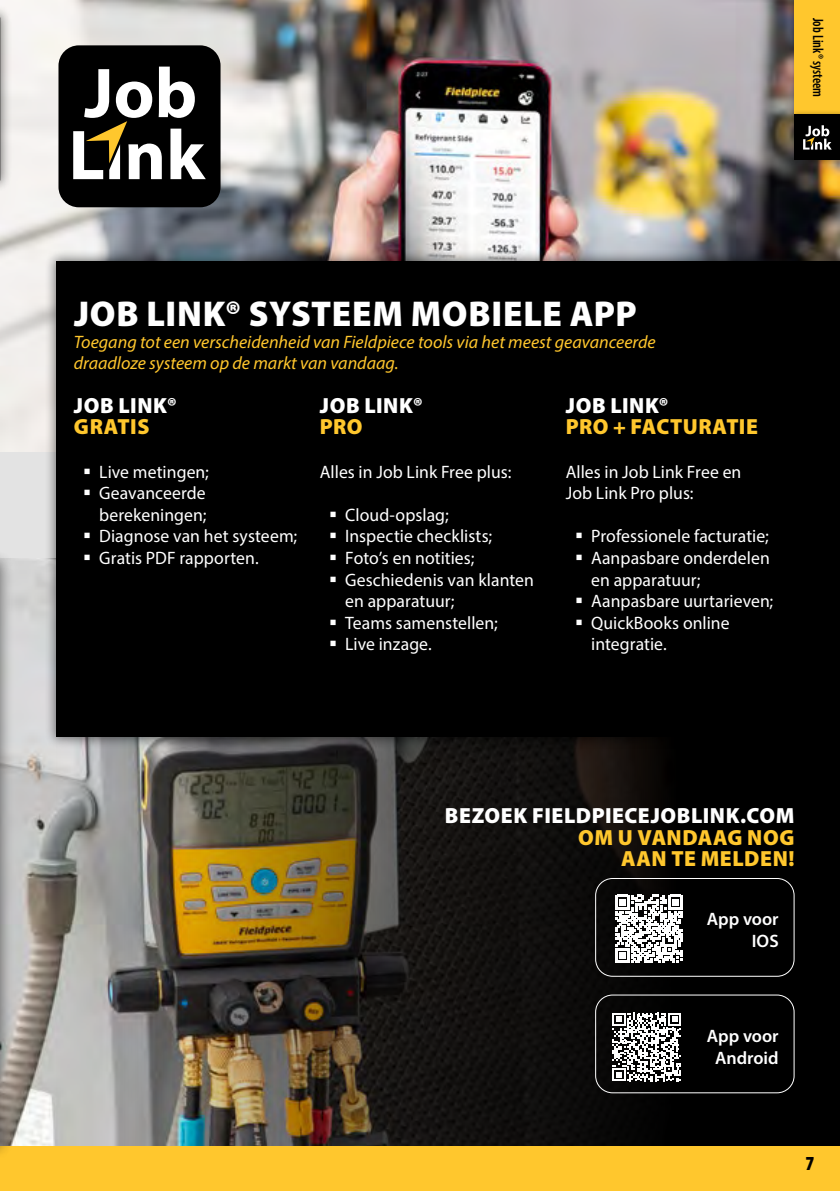
<style>
.page{position:relative;width:840px;height:1191px;background:#fff}
.page>*{position:absolute;margin:0;border:0;box-sizing:border-box;transform-origin:0 0}
.t1{font:900 36px "Myriad Pro";letter-spacing:.02em;color:#fff}
.t2{font:900 22px "Myriad Pro";letter-spacing:.025em;color:#fff}
.t3{font:900 22px/21.6px "Myriad Pro";letter-spacing:.02em;color:#ffc72d;text-align:right}
.t4{font:900 condensed 20px "Myriad Pro";color:#000}
.t5{font:18px/21.6px "Myriad Pro";letter-spacing:.005em;color:#fff}
.t6{font:italic 18px/21.6px "Myriad Pro";color:#ffc72d}
.t7{font:600 18px/21.6px "Myriad Pro";color:#fff;text-align:center}
.t8{font:600 condensed 15px "Myriad Pro";color:#000;scale:.9 1}
</style>
<div class="page">
<div style="left:0;top:1115px;width:839px;height:76px;background:#ffc72d"></div>
<img style="left:14px;top:558px;width:43px;height:587px">
<img style="left:0;top:0;width:839px;height:451px">
<img style="left:57px;top:749px;width:782px;height:396px">
<div style="left:44px;top:250px;width:795px;height:499px;background:#000;opacity:.5"></div>
<div style="left:57px;top:261px;width:782px;height:476px;background:#000"></div>
<div style="left:0;top:5px;width:12px;height:188px;background:#000;opacity:.5"></div>
<div style="left:58px;top:45px;width:162px;height:162px;background:#000;border-radius:20px"></div>
<svg style="left:73px;top:67px;width:133px;height:112px"></svg>
<div style="left:0;top:548px;width:14px;height:612px;background:#000;opacity:.5"></div>
<svg style="left:612px;top:1012px;width:68px;height:69px"></svg>
<div style="left:594px;top:994px;width:200px;height:99px;border:1px solid #fff;border-radius:17px"></div>
<svg style="left:615px;top:895px;width:67px;height:67px"></svg>
<div style="left:594px;top:878px;width:200px;height:98px;border:1px solid #fff;border-radius:17px"></div>
<div style="left:789px;top:0;width:50px;height:120px;background:#000;opacity:.35"></div>
<div style="left:794px;top:0;width:45px;height:115px;background:#ffc72d"></div>
<div style="left:789px;top:110px;width:50px;height:55px;background:#000;opacity:.35"></div>
<div style="left:794px;top:115px;width:45px;height:45px;background:#000"></div>
<svg style="left:803px;top:125px;width:28px;height:25px"></svg>
<p class="t8" style="left:826px;top:18px;width:90px;rotate:90deg">Job Link® systeem</p>
<h1 class="t1" style="left:74px;top:290px;width:563px">JOB LINK® SYSTEEM MOBIELE APP</h1>
<p class="t6" style="left:74px;top:331px;width:583px">Toegang tot een verscheidenheid van Fieldpiece tools via het meest geavanceerde draadloze systeem op de markt van vandaag.</p>
<p class="t2" style="left:74px;top:390px;width:104px">JOB LINK®</p>
<p class="t3" style="left:74px;top:415px;width:77px">GRATIS</p>
<p class="t5" style="left:99px;top:460px;width:199px">Live metingen;<br>Geavanceerde berekeningen;<br>Diagnose van het systeem;<br>Gratis PDF rapporten.</p>
<p class="t2" style="left:320px;top:390px;width:104px">JOB LINK®</p>
<p class="t3" style="left:320px;top:415px;width:44px">PRO</p>
<p class="t5" style="left:319px;top:460px;width:193px">Alles in Job Link Free plus:</p>
<p class="t5" style="left:345px;top:503px;width:190px">Cloud-opslag;<br>Inspectie checklists;<br>Foto’s en notities;<br>Geschiedenis van klanten en apparatuur;<br>Teams samenstellen;<br>Live inzage.</p>
<p class="t2" style="left:565px;top:390px;width:104px">JOB LINK®</p>
<p class="t3" style="left:565px;top:415px;width:193px">PRO + FACTURATIE</p>
<p class="t5" style="left:565px;top:460px;width:177px">Alles in Job Link Free en<br>Job Link Pro plus:</p>
<p class="t5" style="left:591px;top:525px;width:183px">Professionele facturatie;<br>Aanpasbare onderdelen en apparatuur;<br>Aanpasbare uurtarieven;<br>QuickBooks online integratie.</p>
<p class="t2" style="left:444px;top:801px;width:350px">BEZOEK FIELDPIECEJOBLINK.COM</p>
<p class="t3" style="left:578px;top:825px;width:218px">OM U VANDAAG NOG<br>AAN TE MELDEN!</p>
<p class="t7" style="left:706px;top:907px;width:73px;text-align:right">App voor<br>IOS</p>
<p class="t7" style="left:706px;top:1024px;width:73px">App voor<br>Android</p>
<p class="t4" style="left:805px;top:1150px;width:10px">7</p>
</div>
